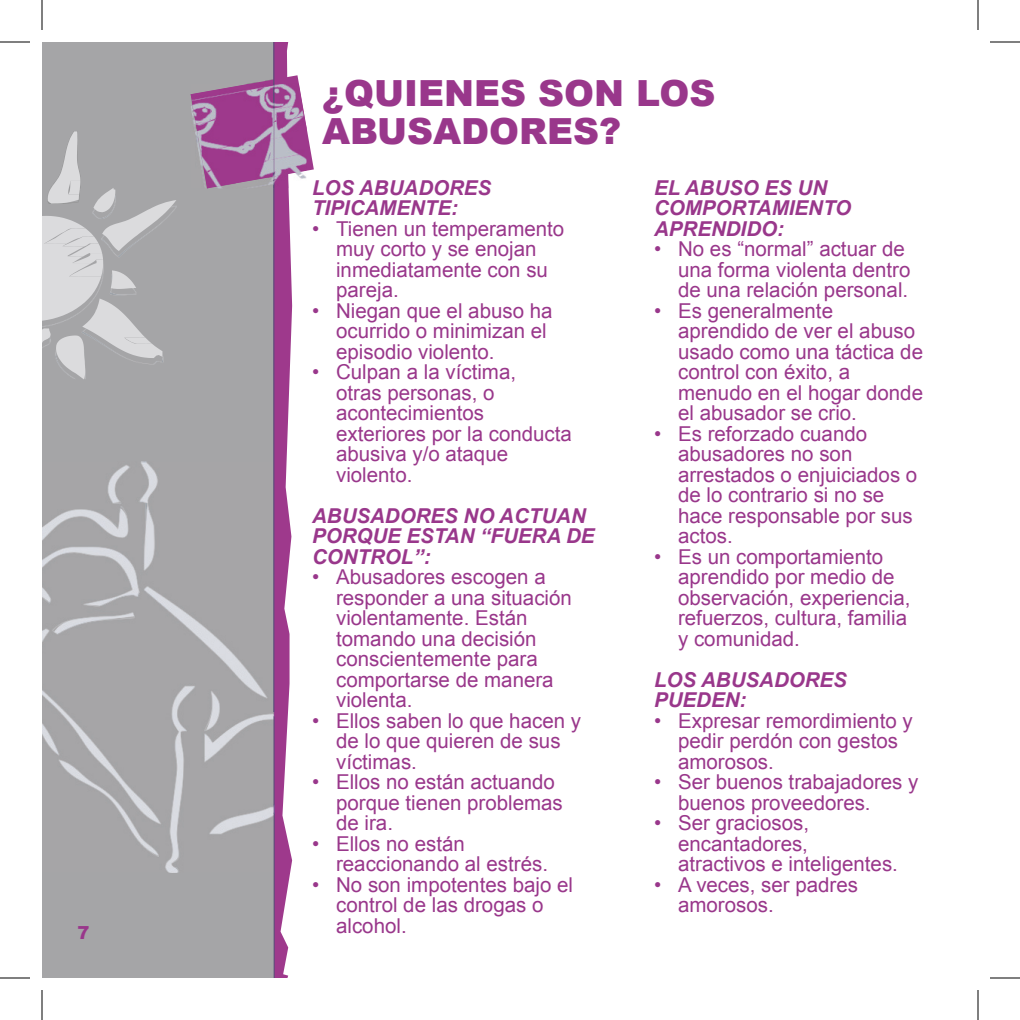
<style>
.page{position:relative;width:1020px;height:1020px;background:#fff}
.page>*{position:absolute;margin:0;border:0;box-sizing:border-box;transform-origin:0 0}
.t1{font:900 36px/38px "Arial";color:#99378b}
.Paragraph_Style_1{font:20.4px/20.4px "Arial";color:#99378b}
.Paragraph_Style_1-2{font:italic 700 20.4px/20.4px "Arial";color:#99378b}
.t2{font:900 18px "Arial";color:#99378b}
</style>
<div class="page">
<div style="left:42px;top:42px;width:235px;height:936px;background:#a5a5a7"></div>
<img style="left:42px;top:461px;width:149px;height:412px">
<svg style="left:191px;top:42px;width:123px;height:936px"></svg>
<img style="left:191px;top:84px;width:116px;height:104px">
<svg style="left:42px;top:131px;width:134px;height:248px"></svg>
<hr style="left:0;top:42px;width:30px;height:1px;background:#000">
<hr style="left:990px;top:42px;width:30px;height:1px;background:#000">
<hr style="left:0;top:978px;width:30px;height:1px;background:#000">
<hr style="left:990px;top:978px;width:30px;height:1px;background:#000">
<hr style="left:42px;top:0;width:1px;height:30px;background:#000">
<hr style="left:42px;top:990px;width:1px;height:30px;background:#000">
<hr style="left:978px;top:0;width:1px;height:30px;background:#000">
<hr style="left:978px;top:990px;width:1px;height:30px;background:#000">
<p class="t2" style="left:78px;top:919px;width:14px">7</p>
<p class="t1" style="left:322px;top:73px;width:395px">¿QUIENES SON LOS<br>ABUSADORES?</p>
<p class="Paragraph_Style_1-2" style="left:312px;top:178px;width:181px">LOS ABUADORES<br>TIPICAMENTE:</p>
<p class="Paragraph_Style_1" style="left:336px;top:218px;width:230px;text-indent:-24px">• Tienen un temperamento muy corto y se enojan inmediatamente con su pareja.</p>
<p class="Paragraph_Style_1" style="left:336px;top:300px;width:218px;text-indent:-24px">• Niegan que el abuso ha ocurrido o minimizan el episodio violento.</p>
<p class="Paragraph_Style_1" style="left:336px;top:362px;width:237px;text-indent:-24px">• Culpan a la víctima,<br>otras personas, o acontecimientos exteriores por la conducta abusiva y/o ataque violento.</p>
<p class="Paragraph_Style_1-2" style="left:312px;top:506px;width:284px">ABUSADORES NO ACTUAN<br>PORQUE ESTAN “FUERA DE<br>CONTROL”:</p>
<p class="Paragraph_Style_1" style="left:336px;top:567px;width:237px;text-indent:-24px">• Abusadores escogen a responder a una situación violentamente. Están tomando una decisión conscientemente para comportarse de manera violenta.</p>
<p class="Paragraph_Style_1" style="left:336px;top:710px;width:247px;text-indent:-24px">• Ellos saben lo que hacen y de lo que quieren de sus víctimas.</p>
<p class="Paragraph_Style_1" style="left:336px;top:772px;width:228px;text-indent:-24px">• Ellos no están actuando porque tienen problemas de ira.</p>
<p class="Paragraph_Style_1" style="left:336px;top:833px;width:213px;text-indent:-24px">• Ellos no están reaccionando al estrés.</p>
<p class="Paragraph_Style_1" style="left:336px;top:874px;width:239px;text-indent:-24px">• No son impotentes bajo el control de las drogas o alcohol.</p>
<p class="Paragraph_Style_1-2" style="left:654px;top:178px;width:199px">EL ABUSO ES UN<br>COMPORTAMIENTO<br>APRENDIDO:</p>
<p class="Paragraph_Style_1" style="left:678px;top:239px;width:234px;text-indent:-24px">• No es “normal” actuar de una forma violenta dentro de una relación personal.</p>
<p class="Paragraph_Style_1" style="left:678px;top:300px;width:247px;text-indent:-24px">• Es generalmente aprendido de ver el abuso usado como una táctica de control con éxito, a menudo en el hogar donde el abusador se crio.</p>
<p class="Paragraph_Style_1" style="left:678px;top:423px;width:241px;text-indent:-24px">• Es reforzado cuando abusadores no son arrestados o enjuiciados o de lo contrario si no se hace responsable por sus actos.</p>
<p class="Paragraph_Style_1" style="left:678px;top:546px;width:234px;text-indent:-24px">• Es un comportamiento aprendido por medio de observación, experiencia, refuerzos, cultura, familia y comunidad.</p>
<p class="Paragraph_Style_1-2" style="left:654px;top:670px;width:194px">LOS ABUSADORES<br>PUEDEN:</p>
<p class="Paragraph_Style_1" style="left:678px;top:710px;width:236px;text-indent:-24px">• Expresar remordimiento y pedir perdón con gestos amorosos.</p>
<p class="Paragraph_Style_1" style="left:678px;top:772px;width:242px;text-indent:-24px">• Ser buenos trabajadores y buenos proveedores.</p>
<p class="Paragraph_Style_1" style="left:678px;top:813px;width:221px;text-indent:-24px">• Ser graciosos, encantadores, atractivos e inteligentes.</p>
<p class="Paragraph_Style_1" style="left:678px;top:874px;width:182px;text-indent:-24px">• A veces, ser padres amorosos.</p>
</div>
